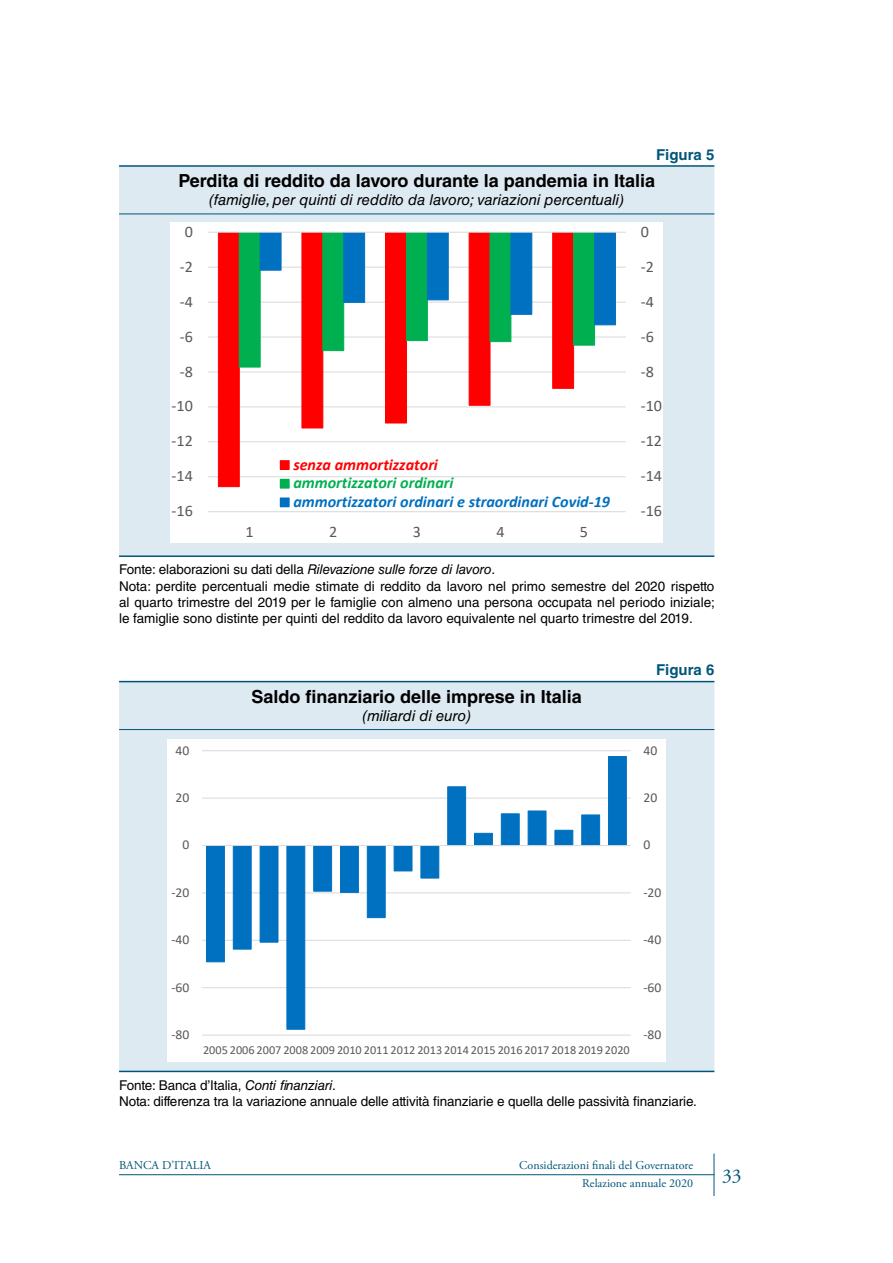
<style>
.page{position:relative;width:893px;height:1263px;background:#fff}
.page>*{position:absolute;margin:0;border:0;box-sizing:border-box;transform-origin:0 0}
.t1{font:19.5px "Adobe Garamond Pro";color:#00567a}
.t2{font:700 18px "Helvetica LT Std";color:#000}
.t3{font:16.05px "Calibri";letter-spacing:.005em;color:#595959}
.t4{font:italic 700 16.05px "Calibri";color:#0070c0}
.t5{font:italic 700 16.05px "Calibri";color:#00b050}
.t6{font:italic 700 16.05px "Calibri";color:#f00}
.t7{font:italic 15px "Helvetica LT Std";color:#000}
.t8{font:700 15px "Helvetica LT Std";color:#00567a}
.t9{font:13.5px/16.2px "Helvetica LT Std";color:#000}
.t10{font:13.5px "Calibri";color:#595959}
.t11{font:12.15px "Calibri";color:#595959}
.t12{font:12px "Adobe Garamond Pro";color:#00567a}
.s1{font-style:italic}
</style>
<div class="page">
<hr style="left:119px;top:1174px;width:595px;height:1px;background:#00567a">
<hr style="left:714px;top:1153px;width:1px;height:43px;background:#00567a">
<div style="left:119px;top:167px;width:595px;height:388px;background:#ddeaf2"></div>
<hr style="left:119px;top:165px;width:595px;height:2px;background:#00567a">
<hr style="left:119px;top:214px;width:595px;height:1px;background:#00567a">
<hr style="left:119px;top:555px;width:595px;height:2px;background:#00567a">
<div style="left:171px;top:222px;width:492px;height:320px;background:#fff"></div>
<hr style="left:208px;top:511px;width:418px;height:1px;background:#d9d9d9">
<hr style="left:208px;top:476px;width:418px;height:1px;background:#d9d9d9">
<hr style="left:208px;top:441px;width:418px;height:1px;background:#d9d9d9">
<hr style="left:208px;top:407px;width:418px;height:1px;background:#d9d9d9">
<hr style="left:208px;top:372px;width:418px;height:1px;background:#d9d9d9">
<hr style="left:208px;top:337px;width:418px;height:1px;background:#d9d9d9">
<hr style="left:208px;top:302px;width:418px;height:1px;background:#d9d9d9">
<hr style="left:208px;top:267px;width:418px;height:1px;background:#d9d9d9">
<svg style="left:218px;top:233px;width:356px;height:254px"></svg>
<svg style="left:239px;top:233px;width:356px;height:135px"></svg>
<svg style="left:260px;top:233px;width:356px;height:92px"></svg>
<hr style="left:208px;top:232px;width:418px;height:1px;background:#d9d9d9">
<div style="left:280px;top:461px;width:9px;height:8px;background:#f00"></div>
<div style="left:280px;top:460px;width:9px;height:10px;border:1px solid #f00"></div>
<div style="left:280px;top:479px;width:9px;height:9px;background:#00b050"></div>
<div style="left:280px;top:498px;width:9px;height:9px;background:#0070c0"></div>
<div style="left:119px;top:682px;width:595px;height:389px;background:#ddeaf2"></div>
<hr style="left:119px;top:681px;width:595px;height:1px;background:#00567a">
<hr style="left:119px;top:729px;width:595px;height:1px;background:#00567a">
<hr style="left:119px;top:1071px;width:595px;height:1px;background:#00567a">
<div style="left:167px;top:739px;width:499px;height:323px;background:#fff"></div>
<hr style="left:202px;top:1035px;width:429px;height:1px;background:#d9d9d9">
<hr style="left:202px;top:987px;width:429px;height:1px;background:#d9d9d9">
<hr style="left:202px;top:940px;width:429px;height:1px;background:#d9d9d9">
<hr style="left:202px;top:893px;width:429px;height:1px;background:#d9d9d9">
<hr style="left:202px;top:798px;width:429px;height:1px;background:#d9d9d9">
<hr style="left:202px;top:750px;width:429px;height:1px;background:#d9d9d9">
<svg style="left:206px;top:756px;width:420px;height:273px"></svg>
<hr style="left:202px;top:845px;width:429px;height:1px;background:#d9d9d9">
<p class="t8" style="left:656px;top:145px;width:60px">Figura 5</p>
<h2 class="t2" style="left:178px;top:170px;width:478px">Perdita di reddito da lavoro durante la pandemia in Italia</h2>
<p class="t7" style="left:209px;top:191px;width:417px">(famiglie, per quinti di reddito da lavoro; variazioni percentuali)</p>
<p class="t3" style="left:185px;top:220px;width:10px">0</p>
<p class="t3" style="left:641px;top:220px;width:10px">0</p>
<p class="t3" style="left:180px;top:255px;width:15px">-2</p>
<p class="t3" style="left:641px;top:255px;width:15px">-2</p>
<p class="t3" style="left:180px;top:290px;width:15px">-4</p>
<p class="t3" style="left:641px;top:290px;width:15px">-4</p>
<p class="t3" style="left:180px;top:325px;width:15px">-6</p>
<p class="t3" style="left:641px;top:325px;width:15px">-6</p>
<p class="t3" style="left:180px;top:360px;width:15px">-8</p>
<p class="t3" style="left:641px;top:360px;width:15px">-8</p>
<p class="t3" style="left:172px;top:395px;width:23px">-10</p>
<p class="t3" style="left:641px;top:395px;width:23px">-10</p>
<p class="t3" style="left:172px;top:430px;width:23px">-12</p>
<p class="t3" style="left:641px;top:430px;width:23px">-12</p>
<p class="t3" style="left:172px;top:465px;width:23px">-14</p>
<p class="t3" style="left:172px;top:500px;width:23px">-16</p>
<p class="t6" style="left:293px;top:453px;width:146px">senza ammortizzatori</p>
<p class="t5" style="left:293px;top:472px;width:162px">ammortizzatori ordinari</p>
<p class="t4" style="left:293px;top:490px;width:318px">ammortizzatori ordinari e straordinari Covid-19</p>
<p class="t3" style="left:641px;top:465px;width:23px">-14</p>
<p class="t3" style="left:641px;top:500px;width:23px">-16</p>
<p class="t3" style="left:246px;top:521px;width:10px">1</p>
<p class="t3" style="left:329px;top:521px;width:10px">2</p>
<p class="t3" style="left:413px;top:521px;width:10px">3</p>
<p class="t3" style="left:496px;top:521px;width:10px">4</p>
<p class="t3" style="left:580px;top:521px;width:10px">5</p>
<p class="t9" style="left:119px;top:561px;width:597px">Fonte: elaborazioni su dati della <span class="s1">Rilevazione sulle forze di lavoro</span>.<br>Nota: perdite percentuali medie stimate di reddito da lavoro nel primo semestre del 2020 rispetto al quarto trimestre del 2019 per le famiglie con almeno una persona occupata nel periodo iniziale; le famiglie sono distinte per quinti del reddito da lavoro equivalente nel quarto trimestre del 2019.</p>
<p class="t8" style="left:656px;top:661px;width:60px">Figura 6</p>
<h2 class="t2" style="left:251px;top:686px;width:332px">Saldo finanziario delle imprese in Italia</h2>
<p class="t7" style="left:362px;top:707px;width:110px">(miliardi di euro)</p>
<p class="t10" style="left:176px;top:741px;width:15px">40</p>
<p class="t10" style="left:643px;top:741px;width:15px">40</p>
<p class="t10" style="left:176px;top:788px;width:15px">20</p>
<p class="t10" style="left:643px;top:788px;width:15px">20</p>
<p class="t10" style="left:182px;top:835px;width:8px">0</p>
<p class="t10" style="left:643px;top:835px;width:8px">0</p>
<p class="t10" style="left:171px;top:883px;width:20px">-20</p>
<p class="t10" style="left:643px;top:883px;width:20px">-20</p>
<p class="t10" style="left:171px;top:930px;width:20px">-40</p>
<p class="t10" style="left:643px;top:930px;width:20px">-40</p>
<p class="t10" style="left:171px;top:978px;width:20px">-60</p>
<p class="t10" style="left:643px;top:978px;width:20px">-60</p>
<p class="t10" style="left:171px;top:1025px;width:20px">-80</p>
<p class="t10" style="left:643px;top:1025px;width:20px">-80</p>
<p class="t11" style="left:203px;top:1042px;width:428px">2005 2006 2007 2008 2009 2010 2011 2012 2013 2014 2015 2016 2017 2018 2019 2020</p>
<p class="t9" style="left:119px;top:1077px;width:579px">Fonte: Banca d’Italia, <span class="s1">Conti finanziari</span>.<br>Nota: differenza tra la variazione annuale delle attività finanziarie e quella delle passività finanziarie.</p>
<p class="t12" style="left:119px;top:1158px;width:93px">BANCA D’ITALIA</p>
<p class="t12" style="left:519px;top:1158px;width:175px">Considerazioni finali del Governatore</p>
<p class="t12" style="left:582px;top:1176px;width:112px">Relazione annuale 2020</p>
<h1 class="t1" style="left:722px;top:1164px;width:21px">33</h1>
</div>
